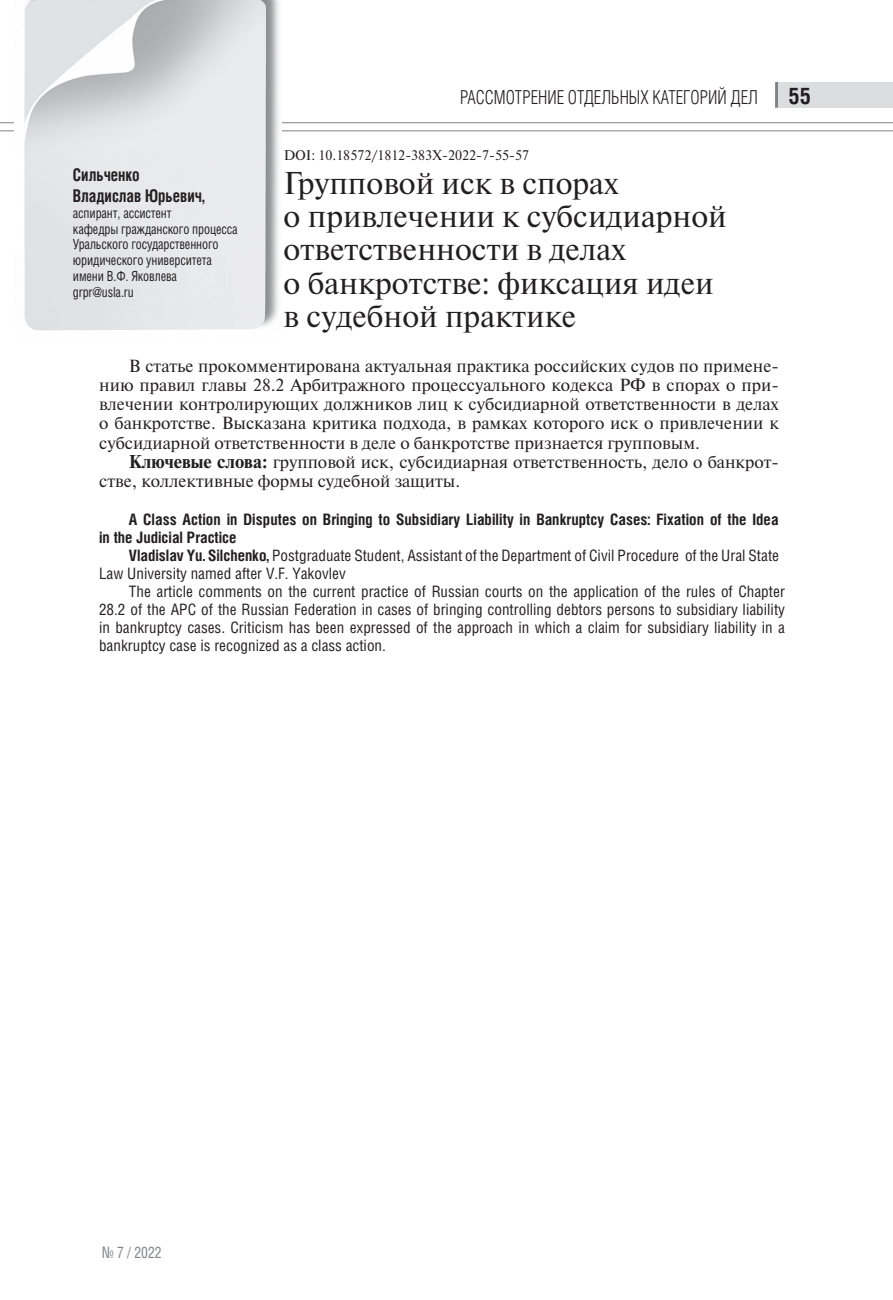
<style>
.page{position:relative;width:893px;height:1300px;background:#fff}
.page>*{position:absolute;margin:0;border:0;box-sizing:border-box;transform-origin:0 0}
.t1{font:31.5px/33.2px "Newton C";color:#231f20}
.t2{font:700 22.75px "Helios Cond";color:#231f20}
.t3{font:300 19.25px "Helios Cond";color:#231f20;scale:.9 1}
.t4{font:17.5px/19.2px "Newton C";color:#231f20;text-align:justify}
.t5{font:700 17.5px/21px "Helios Cond C";color:#231f20;scale:.9 1}
.t6{font:15.75px/18px "Helios Cond";color:#231f20}
.t7{font:700 15.75px/18px "Helios Cond";letter-spacing:.005em;color:#231f20}
.t8{font:15.75px "Helios Cond C";color:#808285;scale:.9 1}
.t9{font:14px/15.8px "Helios Cond C";letter-spacing:-.01em;color:#231f20;scale:.9 1}
.t10{font:14px "Newton C";color:#231f20}
.s1{font-weight:700}
</style>
<div class="page">
<div style="left:775px;top:82px;width:118px;height:26px;background:#dcdddf"></div>
<svg style="left:0;top:122px;width:14px;height:1px"></svg>
<svg style="left:0;top:131px;width:14px;height:1px"></svg>
<hr style="left:25px;top:122px;width:868px;height:1px;background:#808285">
<hr style="left:25px;top:131px;width:868px;height:1px;background:#808285">
<hr style="left:775px;top:82px;width:3px;height:26px;background:#808285">
<img style="left:24px;top:0;width:257px;height:331px">
<p class="t3" style="left:460px;top:87px;width:333px">РАССМОТРЕНИЕ ОТДЕЛЬНЫХ КАТЕГОРИЙ ДЕЛ</p>
<h2 class="t2" style="left:788px;top:88px;width:24px">55</h2>
<p class="t5" style="left:73px;top:164px;width:148px">Сильченко<br>Владислав Юрьевич,</p>
<p class="t9" style="left:73px;top:205px;width:184px">аспирант, ассистент<br>кафедры гражданского процесса<br>Уральского государственного юридического университета имени В.Ф. Яковлева grpr@usla.ru</p>
<p class="t10" style="left:284px;top:150px;width:247px">DOI: 10.18572/1812-383X-2022-7-55-57</p>
<h1 class="t1" style="left:284px;top:169px;width:445px">Групповой иск в спорах<br>о привлечении к субсидиарной ответственности в делах<br>о банкротстве: фиксация идеи в судебной практике</h1>
<p class="t4" style="left:99px;top:357px;width:681px;text-indent:30px">В статье прокомментирована актуальная практика российских судов по примене&shy;нию правил главы 28.2 Арбитражного процессуального кодекса РФ в спорах о при&shy;влечении контролирующих должников лиц к субсидиарной ответственности в делах о банкротстве. Высказана критика подхода, в рамках которого иск о привлечении к субсидиарной ответственности в деле о банкротстве признается групповым.</p>
<p class="t4" style="left:99px;top:454px;width:681px;text-indent:30px"><span class="s1">Ключевые слова:</span> групповой иск, субсидиарная ответственность, дело о банкрот&shy;стве, коллективные формы судебной защиты.</p>
<p class="t7" style="left:99px;top:512px;width:681px;text-indent:30px">A Class Action in Disputes on Bringing to Subsidiary Liability in Bankruptcy Cases: Fixation of the Idea in the Judicial Practice</p>
<p class="t6" style="left:99px;top:548px;width:681px;text-indent:30px"><span class="s1">Vladislav Yu. Silchenko,</span> Postgraduate Student, Assistant of the Department of Civil Procedure of the Ural State<br>Law University named after V.F. Yakovlev</p>
<p class="t6" style="left:99px;top:583px;width:687px;text-align:justify;text-indent:30px">The article comments on the current practice of Russian courts on the application of the rules of Chapter 28.2 of the APC of the Russian Federation in cases of bringing controlling debtors persons to subsidiary liability in bankruptcy cases. Criticism has been expressed of the approach in which a claim for subsidiary liability in a bankruptcy case is recognized as a class action.</p>
<p class="t8" style="left:102px;top:1243px;width:68px">№ 7 / 2022</p>
</div>
